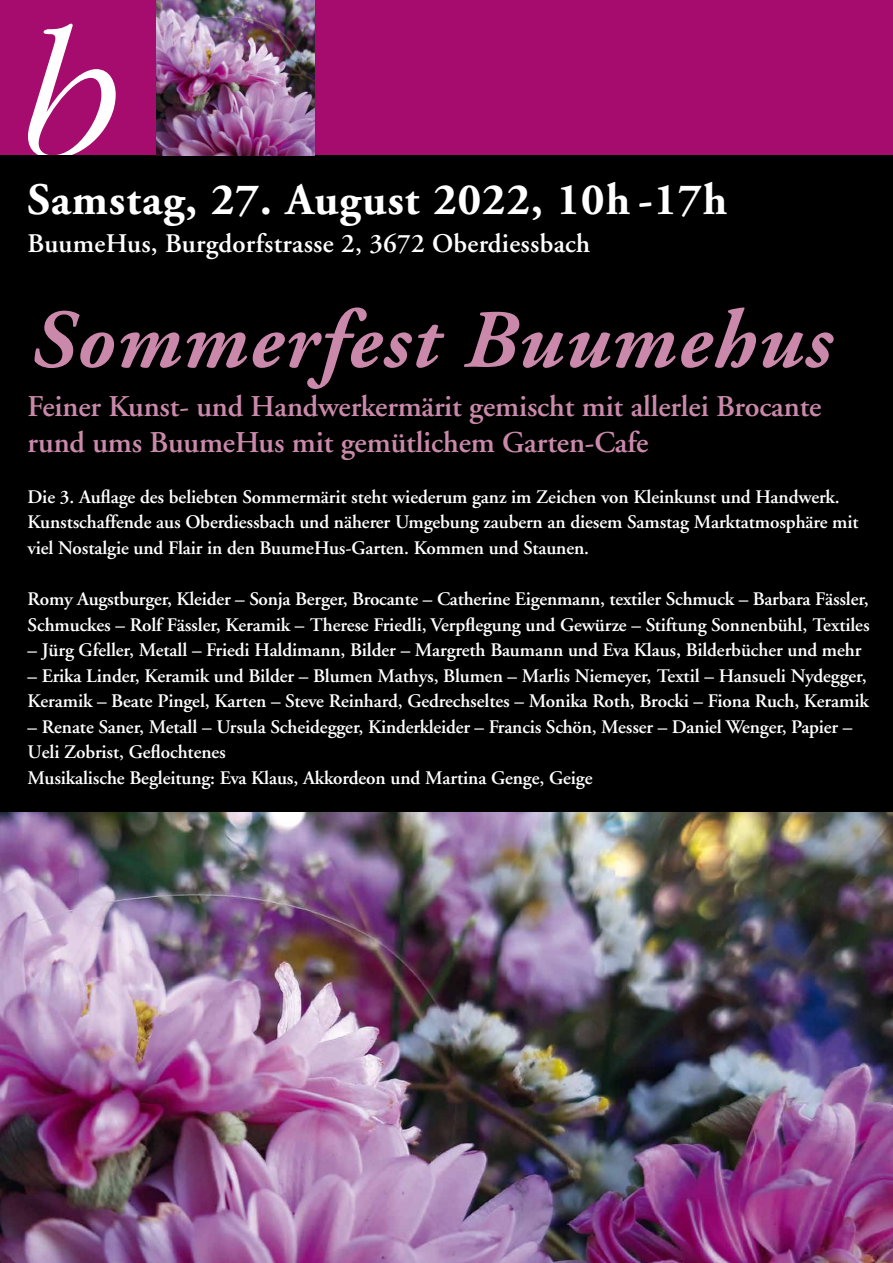
<style>
.page{position:relative;width:893px;height:1263px;background:#fff}
.page>*{position:absolute;margin:0;border:0;box-sizing:border-box;transform-origin:0 0}
.t1{font:italic 300 190.2px "Garamond";color:#fff}
.t2{font:italic 700 82.8px "Adobe Garamond";letter-spacing:.025em;color:#ca89aa}
.t3{font:700 44.85px "Adobe Garamond";letter-spacing:.025em;color:#fff}
.t4{font:600 30.15px/36.2px "Adobe Garamond";letter-spacing:-.005em;color:#ca89aa}
.t5{font:600 26.85px "Adobe Garamond";letter-spacing:.01em;color:#fff}
.t6{font:600 19.2px/25.5px "Adobe Garamond";letter-spacing:-.005em;color:#fff}
</style>
<div class="page">
<div style="left:0;top:0;width:893px;height:156px;background:#a50c6d"></div>
<img style="left:0;top:812px;width:893px;height:451px">
<div style="left:0;top:155px;width:893px;height:657px;background:#000"></div>
<img style="left:156px;top:0;width:159px;height:155px">
<h1 class="t1" style="left:6px;top:-6px;width:101px">b</h1>
<h3 class="t3" style="left:28px;top:175px;width:701px">Samstag, 27. August 2022, 10h -17h</h3>
<h3 class="t5" style="left:28px;top:229px;width:564px">BuumeHus, Burgdorfstrasse 2, 3672 Oberdiessbach</h3>
<h2 class="t2" style="left:28px;top:295px;width:802px">Sommerfest Buumehus</h2>
<h3 class="t4" style="left:28px;top:388px;width:795px">Feiner Kunst- und Handwerkermärit gemischt mit allerlei Brocante rund ums BuumeHus mit gemütlichem Garten-Cafe</h3>
<p class="t6" style="left:28px;top:484px;width:833px">Die 3. Auflage des beliebten Sommermärit steht wiederum ganz im Zeichen von Kleinkunst und Handwerk.<br>Kunstschaffende aus Oberdiessbach und näherer Umgebung zaubern an diesem Samstag Marktatmosphäre mit viel Nostalgie und Flair in den BuumeHus-Garten. Kommen und Staunen.</p>
<p class="t6" style="left:28px;top:587px;width:844px">Romy Augstburger, Kleider – Sonja Berger, Brocante – Catherine Eigenmann, textiler Schmuck – Barbara Fässler,<br>Schmuckes – Rolf Fässler, Keramik – Therese Friedli, Verpflegung und Gewürze – Stiftung Sonnenbühl, Textiles</p>
<p class="t6" style="left:28px;top:638px;width:835px">– Jürg Gfeller, Metall – Friedi Haldimann, Bilder – Margreth Baumann und Eva Klaus, Bilderbücher und mehr</p>
<p class="t6" style="left:28px;top:663px;width:843px">– Erika Linder, Keramik und Bilder – Blumen Mathys, Blumen – Marlis Niemeyer, Textil – Hansueli Nydegger,<br>Keramik – Beate Pingel, Karten – Steve Reinhard, Gedrechseltes – Monika Roth, Brocki – Fiona Ruch, Keramik</p>
<p class="t6" style="left:28px;top:714px;width:826px">– Renate Saner, Metall – Ursula Scheidegger, Kinderkleider – Francis Schön, Messer – Daniel Wenger, Papier –<br>Ueli Zobrist, Geflochtenes<br>Musikalische Begleitung: Eva Klaus, Akkordeon und Martina Genge, Geige</p>
</div>
